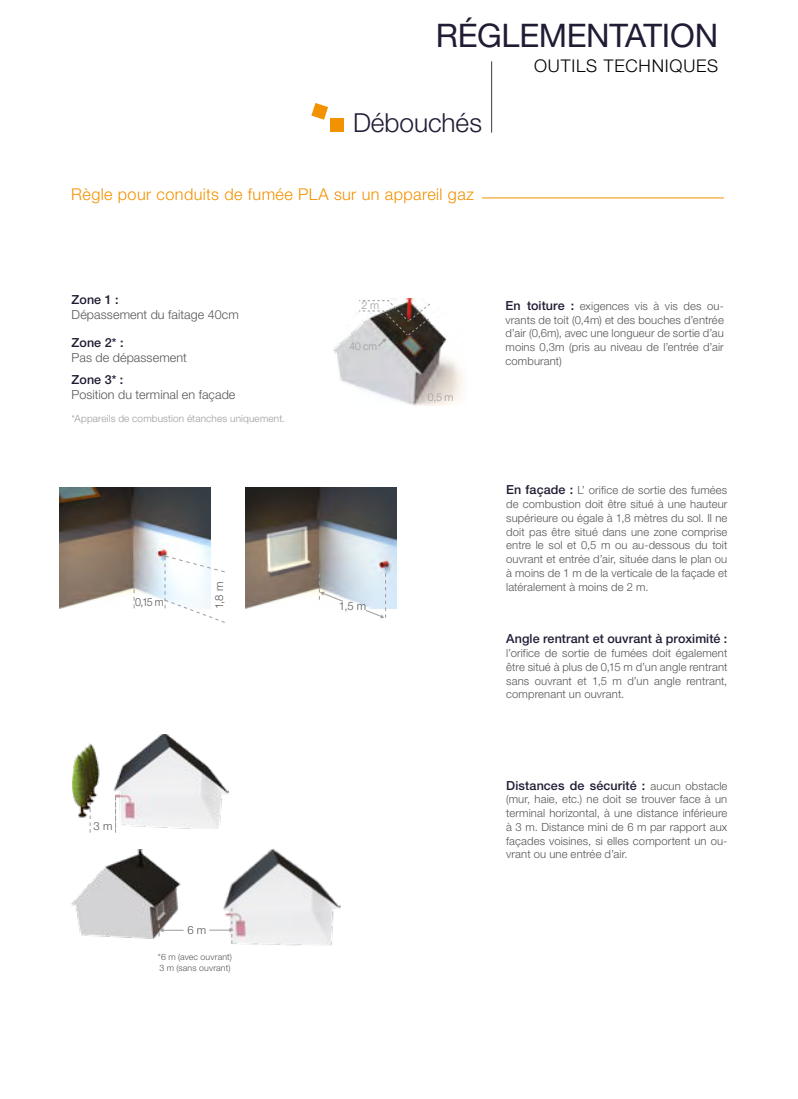
<style>
.page{position:relative;width:798px;height:1099px;background:#fff}
.page>*{position:absolute;margin:0;border:0;box-sizing:border-box;transform-origin:0 0}
.t1{font:32.5px "Helvetica Neue LT Std";letter-spacing:-.01em;color:#221b34}
.t2{font:300 26.25px "Helvetica Neue LT Std";letter-spacing:-.005em;color:#221b34}
.t3{font:300 17.5px "Helvetica Neue LT Std";letter-spacing:.045em;color:#000}
.t4{font:300 16.25px "Helvetica Neue LT Std";letter-spacing:.025em;color:#f39200}
.t5{font:500 12.5px "Helvetica Neue LT Std";letter-spacing:.005em;color:#221b34}
.t6{font:300 12.5px "Helvetica Neue LT Std";letter-spacing:.005em;color:#575656}
.t7{font:300 11.25px/13.8px "Helvetica Neue LT Std";letter-spacing:.01em;color:#575656;text-align:justify}
.t8{font:300 11.25px "Helvetica Neue LT Std";letter-spacing:.01em;color:#575656;scale:.95 1}
.t9{font:300 10.75px "Helvetica Neue LT Std";color:#9d9c9c}
.t10{font:300 10.75px "Helvetica Neue LT Std";color:#9d9c9c;scale:.95 1}
.t11{font:300 10px "Helvetica Neue LT Std";letter-spacing:.015em;color:#9d9c9c}
.t12{font:300 8.75px/11.2px "Helvetica Neue LT Std";letter-spacing:.02em;color:#575656}
.s1{font-weight:500;font-size:12.5px;color:#221b34}
.s2{font-weight:300;font-size:11.25px;color:#575656}
</style>
<div class="page">
<img style="left:333px;top:298px;width:131px;height:108px">
<svg style="left:358px;top:300px;width:72px;height:47px"></svg>
<hr style="left:482px;top:198px;width:241px;height:1px;background:#f39200">
<img style="left:60px;top:488px;width:150px;height:120px">
<img style="left:245px;top:488px;width:151px;height:120px">
<img style="left:72px;top:734px;width:156px;height:94px">
<img style="left:71px;top:849px;width:113px;height:90px">
<img style="left:223px;top:849px;width:118px;height:97px">
<svg style="left:115px;top:794px;width:1px;height:38px"></svg>
<svg style="left:90px;top:794px;width:1px;height:38px"></svg>
<svg style="left:134px;top:574px;width:1px;height:34px"></svg>
<svg style="left:164px;top:555px;width:61px;height:68px"></svg>
<svg style="left:209px;top:908px;width:24px;height:35px"></svg>
<svg style="left:159px;top:923px;width:24px;height:13px"></svg>
<svg style="left:319px;top:574px;width:25px;height:28px"></svg>
<svg style="left:365px;top:566px;width:21px;height:52px"></svg>
<hr style="left:491px;top:61px;width:1px;height:72px;background:#323d47">
<svg style="left:311px;top:103px;width:17px;height:17px"></svg>
<div style="left:330px;top:118px;width:13px;height:14px;background:#f39200"></div>
<h1 class="t1" style="left:435px;top:16px;width:284px">RÉGLEMENTATION</h1>
<h3 class="t3" style="left:534px;top:55px;width:185px">OUTILS TECHNIQUES</h3>
<h2 class="t2" style="left:353px;top:106px;width:130px">Débouchés</h2>
<h3 class="t4" style="left:71px;top:184px;width:404px">Règle pour conduits de fumée PLA sur un appareil gaz</h3>
<p class="t5" style="left:72px;top:291px;width:48px">Zone 1 :</p>
<p class="t6" style="left:72px;top:306px;width:169px">Dépassement du faitage 40cm</p>
<p class="t5" style="left:72px;top:335px;width:53px">Zone 2* :</p>
<p class="t6" style="left:72px;top:350px;width:117px">Pas de dépassement</p>
<p class="t5" style="left:72px;top:372px;width:53px">Zone 3* :</p>
<p class="t6" style="left:72px;top:387px;width:165px">Position du terminal en façade</p>
<p class="t11" style="left:72px;top:412px;width:215px">*Appareils de combustion étanches uniquement.</p>
<p class="t8" style="left:135px;top:595px;width:32px">0,15 m</p>
<p class="t7" style="left:212px;top:609px;width:29px;rotate:-90deg">1,8 m</p>
<p class="t7" style="left:94px;top:819px;width:20px">3 m</p>
<p class="t7" style="left:187px;top:923px;width:20px">6 m</p>
<p class="t12" style="left:158px;top:951px;width:75px">*6 m (avec ouvrant)<br>3 m (sans ouvrant)</p>
<p class="t9" style="left:361px;top:298px;width:19px">2 m</p>
<p class="t10" style="left:349px;top:340px;width:30px">40 cm</p>
<p class="t9" style="left:427px;top:391px;width:27px">0,5 m</p>
<p class="t7" style="left:339px;top:599px;width:29px">1,5 m</p>
<p class="t7" style="left:505px;top:299px;width:220px"><span class="s1">En toiture :</span> exigences vis à vis des ou&shy;vrants de toit (0,4m) et des bouches d’entrée d’air (0,6m), avec une longueur de sortie d’au moins 0,3m (pris au niveau de l’entrée d’air comburant)</p>
<p class="t7" style="left:506px;top:483px;width:222px"><span class="s1">En façade :</span> L’ orifice de sortie des fumées de combustion doit être situé à une hauteur supérieure ou égale à 1,8 mètres du sol. Il ne doit pas être situé dans une zone comprise entre le sol et 0,5 m ou au-dessous du toit ouvrant et entrée d’air, située dans le plan ou à moins de 1 m de la verticale de la façade et latéralement à moins de 2 m.</p>
<p class="t5" style="left:506px;top:631px;width:222px">Angle rentrant et ouvrant à proximité :</p>
<p class="t7" style="left:506px;top:646px;width:222px">l’orifice de sortie de fumées doit également être situé à plus de 0,15 m d’un angle rentrant sans ouvrant et 1,5 m d’un angle rentrant, comprenant un ouvrant.</p>
<p class="t5" style="left:506px;top:777px;width:222px">Distances de sécurité : <span class="s2">aucun obstacle</span></p>
<p class="t7" style="left:506px;top:792px;width:222px">(mur, haie, etc.) ne doit se trouver face à un terminal horizontal, à une distance inférieure à 3 m. Distance mini de 6 m par rapport aux façades voisines, si elles comportent un ou&shy;vrant ou une entrée d’air.</p>
</div>
